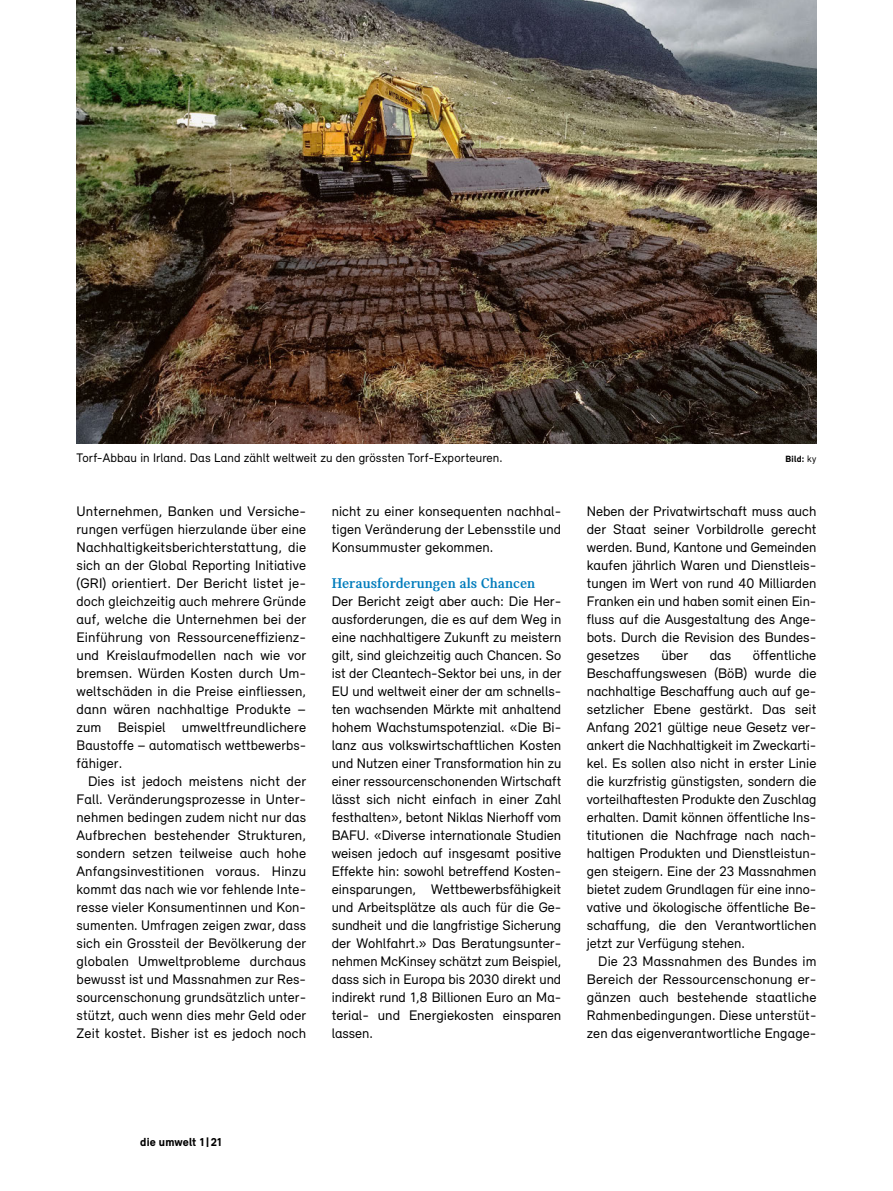
<style>
.page{position:relative;width:893px;height:1191px;background:#fff}
.page>*{position:absolute;margin:0;border:0;box-sizing:border-box;transform-origin:0 0}
.t1{font:900 15px "Catalog";color:#007cbc}
.t2{font:14.25px/18px "Relevant";letter-spacing:.01em;color:#000;text-align:justify}
.t3{font:12.75px "Relevant";letter-spacing:.01em;color:#000}
.t4{font:900 12px "Relevant";letter-spacing:.01em;color:#000}
.t5{font:900 9.3px "Relevant";color:#000}
.s1{font-weight:400;font-size:9.75px}
</style>
<div class="page">
<img style="left:77px;top:0;width:739px;height:444px">
<p class="t3" style="left:77px;top:450px;width:428px">Torf-Abbau in Irland. Das Land zählt weltweit zu den grössten Torf-Exporteuren.</p>
<p class="t2" style="left:77px;top:502px;width:231px">Unternehmen, Banken und Versiche&shy;rungen verfügen hierzulande über eine Nachhaltigkeitsberichterstattung, die sich an der Global Reporting Initiative (GRI) orientiert. Der Bericht listet je&shy;doch gleichzeitig auch mehrere Gründe auf, welche die Unternehmen bei der Einführung von Ressourceneffizienz&shy;und Kreislaufmodellen nach wie vor bremsen. Würden Kosten durch Um&shy;weltschäden in die Preise einfliessen, dann wären nachhaltige Produkte – zum Beispiel umweltfreundlichere Baustoffe – automatisch wettbewerbs&shy;fähiger.</p>
<p class="t2" style="left:77px;top:772px;width:231px;text-indent:11px">Dies ist jedoch meistens nicht der Fall. Veränderungsprozesse in Unter&shy;nehmen bedingen zudem nicht nur das Aufbrechen bestehender Strukturen, sondern setzen teilweise auch hohe Anfangsinvestitionen voraus. Hinzu kommt das nach wie vor fehlende Inte&shy;resse vieler Konsumentinnen und Kon&shy;sumenten. Umfragen zeigen zwar, dass sich ein Grossteil der Bevölkerung der globalen Umweltprobleme durchaus bewusst ist und Massnahmen zur Res&shy;sourcenschonung grundsätzlich unter&shy;stützt, auch wenn dies mehr Geld oder Zeit kostet. Bisher ist es jedoch noch</p>
<p class="t2" style="left:332px;top:502px;width:231px">nicht zu einer konsequenten nachhal&shy;tigen Veränderung der Lebensstile und Konsummuster gekommen.</p>
<p class="t1" style="left:332px;top:575px;width:205px">Herausforderungen als Chancen</p>
<p class="t2" style="left:332px;top:592px;width:231px">Der Bericht zeigt aber auch: Die Her&shy;ausforderungen, die es auf dem Weg in eine nachhaltigere Zukunft zu meistern gilt, sind gleichzeitig auch Chancen. So ist der Cleantech-Sektor bei uns, in der EU und weltweit einer der am schnells&shy;ten wachsenden Märkte mit anhaltend hohem Wachstumspotenzial. «Die Bi&shy;lanz aus volkswirtschaftlichen Kosten und Nutzen einer Transformation hin zu einer ressourcenschonenden Wirtschaft lässt sich nicht einfach in einer Zahl festhalten», betont Niklas Nierhoff vom BAFU. «Diverse internationale Studien weisen jedoch auf insgesamt positive Effekte hin: sowohl betreffend Kosten&shy;einsparungen, Wettbewerbsfähigkeit und Arbeitsplätze als auch für die Ge&shy;sundheit und die langfristige Sicherung der Wohlfahrt.» Das Beratungsunter&shy;nehmen McKinsey schätzt zum Beispiel, dass sich in Europa bis 2030 direkt und indirekt rund 1,8 Billionen Euro an Ma&shy;terial- und Energiekosten einsparen lassen.</p>
<p class="t5" style="left:785px;top:453px;width:32px">Bild: <span class="s1">ky</span></p>
<p class="t2" style="left:587px;top:502px;width:231px">Neben der Privatwirtschaft muss auch der Staat seiner Vorbildrolle gerecht werden. Bund, Kantone und Gemeinden kaufen jährlich Waren und Dienstleis&shy;tungen im Wert von rund 40 Milliarden Franken ein und haben somit einen Ein&shy;fluss auf die Ausgestaltung des Ange&shy;bots. Durch die Revision des Bundes&shy;gesetzes</p>
<p class="t2" style="left:587px;top:646px;width:231px;text-indent:166px">öffentliche Beschaffungswesen (BöB) wurde die nachhaltige Beschaffung auch auf ge&shy;setzlicher Ebene gestärkt. Das seit Anfang 2021 gültige neue Gesetz ver&shy;ankert die Nachhaltigkeit im Zweckarti&shy;kel. Es sollen also nicht in erster Linie die kurzfristig günstigsten, sondern die vorteilhaftesten Produkte den Zuschlag erhalten. Damit können öffentliche Ins&shy;titutionen die Nachfrage nach nach&shy;haltigen Produkten und Dienstleistun&shy;gen steigern. Eine der 23 Massnahmen bietet zudem Grundlagen für eine inno&shy;vative und ökologische öffentliche Be&shy;schaffung, die den Verantwortlichen jetzt zur Verfügung stehen.</p>
<p class="t2" style="left:587px;top:952px;width:231px;text-indent:11px">Die 23 Massnahmen des Bundes im Bereich der Ressourcenschonung er&shy;gänzen auch bestehende staatliche Rahmenbedingungen. Diese unterstüt&shy;zen das eigenverantwortliche Engage-</p>
<p class="t2" style="left:661px;top:646px;width:28px">über</p>
<p class="t2" style="left:710px;top:646px;width:23px">das</p>
<p class="t4" style="left:140px;top:1135px;width:83px">die umwelt 1 |21</p>
</div>
